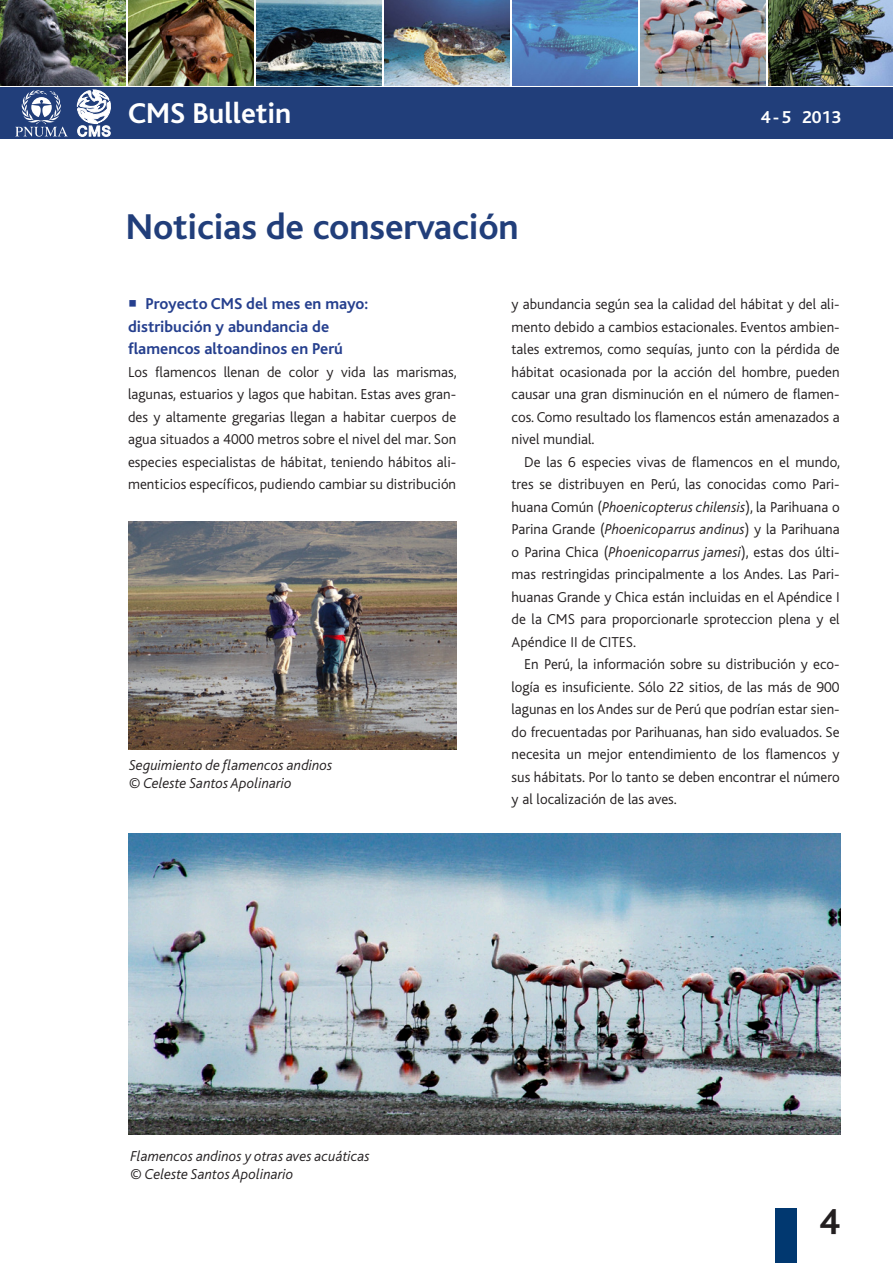
<style>
.page{position:relative;width:893px;height:1263px;background:#fff}
.page>*{position:absolute;margin:0;border:0;box-sizing:border-box;transform-origin:0 0}
.t1{font:700 37.5px "Bliss";letter-spacing:-.005em;color:#213e7a}
.t2{font:700 37.5px "Bliss";color:#231f20}
.t3{font:700 30px "Bliss";color:#fff}
.t4{font:700 18px "Bliss";color:#fff}
.U2_CMS_Newsletter{font:700 16.5px/22.5px "Bliss";color:#253f8e}
.Body_CMS_Newsletter{font:300 15px/22.5px "Bliss";color:#231f20;text-align:justify}
.Bulletin_French_BU_1{font:italic 300 15px/18px "Bliss";color:#231f20}
.s1{font-family:"Minion Pro";font-weight:400;font-size:22.5px}
.s2{font-style:italic}
</style>
<div class="page">
<div style="left:776px;top:1209px;width:21px;height:54px;background:#013870"></div>
<img style="left:128px;top:0;width:126px;height:85px">
<img style="left:0;top:0;width:125px;height:85px">
<img style="left:640px;top:0;width:126px;height:85px">
<img style="left:256px;top:0;width:126px;height:85px">
<img style="left:384px;top:0;width:126px;height:85px">
<img style="left:512px;top:0;width:126px;height:85px">
<img style="left:768px;top:0;width:125px;height:85px">
<div style="left:0;top:88px;width:893px;height:51px;background:#213e7a"></div>
<svg style="left:77px;top:90px;width:34px;height:47px"></svg>
<svg style="left:15px;top:90px;width:53px;height:47px"></svg>
<img style="left:129px;top:834px;width:711px;height:300px">
<img style="left:129px;top:521px;width:327px;height:229px">
<h2 class="t3" style="left:128px;top:98px;width:165px">CMS Bulletin</h2>
<p class="t4" style="left:761px;top:108px;width:82px">4-5 2013</p>
<p class="t1" style="left:126px;top:207px;width:394px">Noticias de conservación</p>
<p class="U2_CMS_Newsletter" style="left:128px;top:293px;width:242px"><span class="s1">■</span> Proyecto CMS del mes en mayo: distribución y abundancia de flamencos altoandinos en Perú</p>
<p class="Body_CMS_Newsletter" style="left:128px;top:361px;width:330px">Los flamencos llenan de color y vida las marismas, lagunas, estuarios y lagos que habitan. Estas aves gran&shy;des y altamente gregarias llegan a habitar cuerpos de agua situados a 4000 metros sobre el nivel del mar. Son especies especialistas de hábitat, teniendo hábitos ali&shy;menticios específicos, pudiendo cambiar su distribución</p>
<p class="Bulletin_French_BU_1" style="left:129px;top:756px;width:205px">Seguimiento de flamencos andinos © Celeste Santos Apolinario</p>
<p class="Body_CMS_Newsletter" style="left:511px;top:293px;width:330px">y abundancia según sea la calidad del hábitat y del ali&shy;mento debido a cambios estacionales. Eventos ambien&shy;tales extremos, como sequías, junto con la pérdida de hábitat ocasionada por la acción del hombre, pueden causar una gran disminución en el número de flamen&shy;cos. Como resultado los flamencos están amenazados a nivel mundial.</p>
<p class="Body_CMS_Newsletter" style="left:511px;top:451px;width:330px;text-indent:13px">De las 6 especies vivas de flamencos en el mundo, tres se distribuyen en Perú, las conocidas como Pari&shy;huana Común (<span class="s2">Phoenicopterus chilensis</span>), la Parihuana o Parina Grande (<span class="s2">Phoenicoparrus andinus</span>) y la Parihuana o -Parina Chica (<span class="s2">Phoenicoparrus jamesi</span>), estas dos últi&shy;mas restringidas principalmente a los Andes. Las Pari&shy;huanas Grande y Chica están incluidas en el Apéndice I de la CMS para proporcionarle sproteccion plena y el Apéndice II de CITES.</p>
<p class="Body_CMS_Newsletter" style="left:511px;top:653px;width:330px;text-indent:13px">En Perú, la información sobre su distribución y eco&shy;logía es insuficiente. Sólo 22 sitios, de las más de 900 lagunas en los Andes sur de Perú que podrían estar sien&shy;do frecuentadas por Parihuanas, han sido evaluados. Se necesita un mejor entendimiento de los flamencos y sus hábitats. Por lo tanto se deben encontrar el número y al localización de las aves.</p>
<p class="Bulletin_French_BU_1" style="left:131px;top:1147px;width:241px">Flamencos andinos y otras aves acuáticas © Celeste Santos Apolinario</p>
<h1 class="t2" style="left:819px;top:1202px;width:22px">4</h1>
</div>
